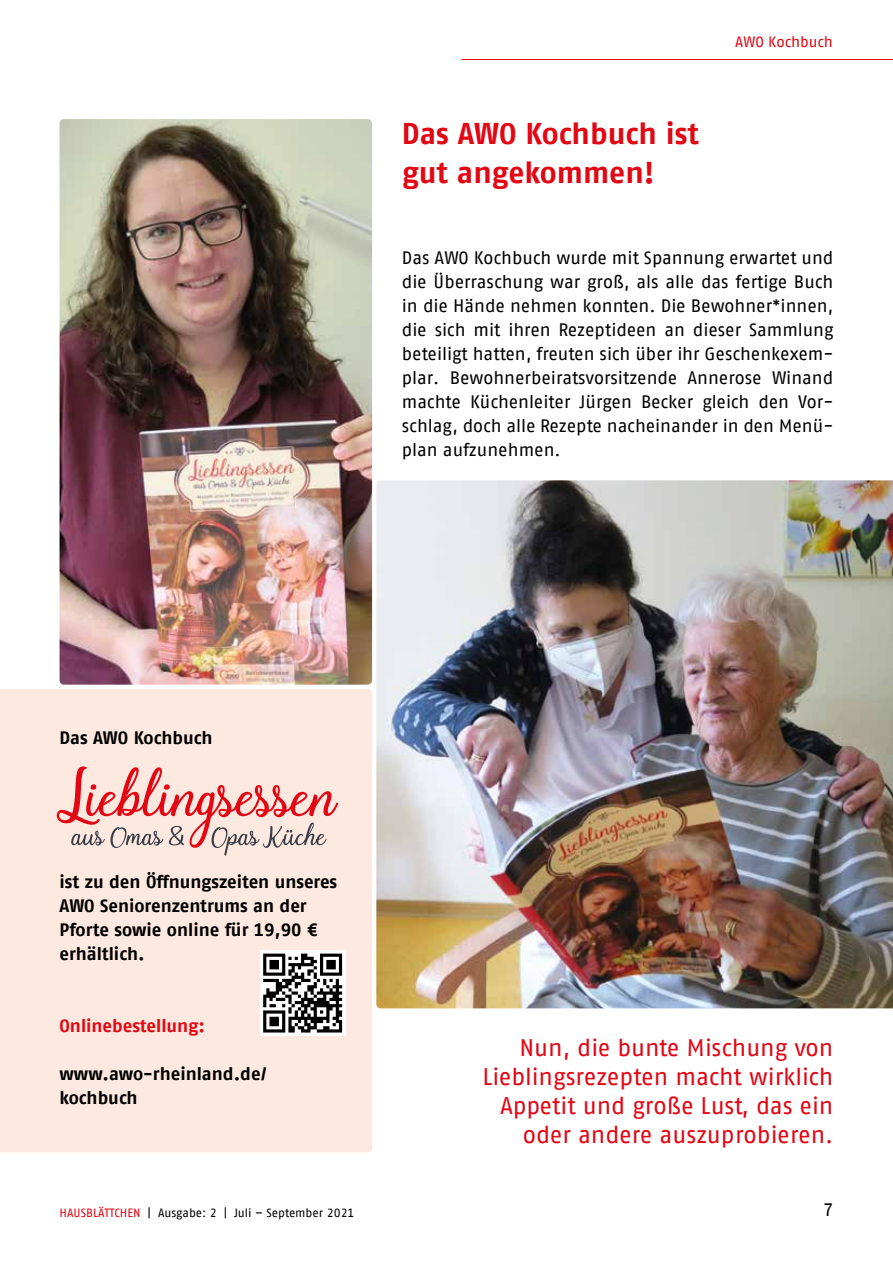
<style>
.page{position:relative;width:893px;height:1263px;background:#fff}
.page>*{position:absolute;margin:0;border:0;box-sizing:border-box;transform-origin:0 0}
.t1{font:700 30px/39px "AWO Fago Office";color:#e30613}
.t2{font:24px/28.8px "AWO Fago Office";color:#e30613;text-align:right}
.t3{font:18px/24px "AWO Fago Office";color:#000;text-align:justify}
.t4{font:700 18px/24px "AWO Fago Office";color:#000}
.t5{font:700 18px "AWO Fago Office";color:#e30613}
.t6{font:15px "AWO Fago Office";letter-spacing:-.005em;color:#e30613}
.t7{font:12px "AWO Fago Office";color:#000}
.s1{color:#e30613}
</style>
<div class="page">
<img style="left:376px;top:480px;width:517px;height:528px">
<hr style="left:461px;top:59px;width:432px;height:1px;background:#e30613">
<img style="left:60px;top:119px;width:312px;height:566px">
<div style="left:0;top:689px;width:372px;height:463px;background:#fde9df"></div>
<svg style="left:260px;top:950px;width:85px;height:86px"></svg>
<svg style="left:263px;top:953px;width:79px;height:79px"></svg>
<svg style="left:57px;top:766px;width:281px;height:89px"></svg>
<h1 class="t1" style="left:402px;top:114px;width:299px">Das AWO Kochbuch ist gut angekommen!</h1>
<p class="t6" style="left:735px;top:33px;width:99px">AWO Kochbuch</p>
<p class="t3" style="left:402px;top:246px;width:433px">Das AWO Kochbuch wurde mit Spannung erwartet und die Überraschung war groß, als alle das fertige Buch in die Hände nehmen konnten. Die Bewohner*innen, die sich mit ihren Rezeptideen an dieser Sammlung beteiligt hatten, freuten sich über ihr Geschenkexem&shy;plar. Bewohnerbeiratsvorsitzende Annerose Winand machte Küchenleiter Jürgen Becker gleich den Vor&shy;schlag, doch alle Rezepte nacheinander in den Menü&shy;plan aufzunehmen.</p>
<p class="t4" style="left:60px;top:726px;width:154px">Das AWO Kochbuch</p>
<p class="t4" style="left:60px;top:870px;width:279px">ist zu den Öffnungszeiten unseres<br>AWO Seniorenzentrums an der<br>Pforte sowie online für 19,90 € erhältlich.</p>
<p class="t5" style="left:60px;top:1015px;width:147px">Onlinebestellung:</p>
<p class="t4" style="left:60px;top:1062px;width:209px">www.awo-rheinland.de/ kochbuch</p>
<h2 class="t2" style="left:482px;top:1033px;width:353px">Nun, die bunte Mischung von<br>Lieblingsrezepten macht wirklich<br>Appetit und große Lust, das ein oder andere auszuprobieren.</h2>
<p class="t7" style="left:60px;top:1205px;width:297px"><span class="s1">HAUSBLÄTTCHEN</span> | Ausgabe: 2 | Juli – September 2021</p>
<p class="t3" style="left:823px;top:1197px;width:12px">7</p>
</div>
